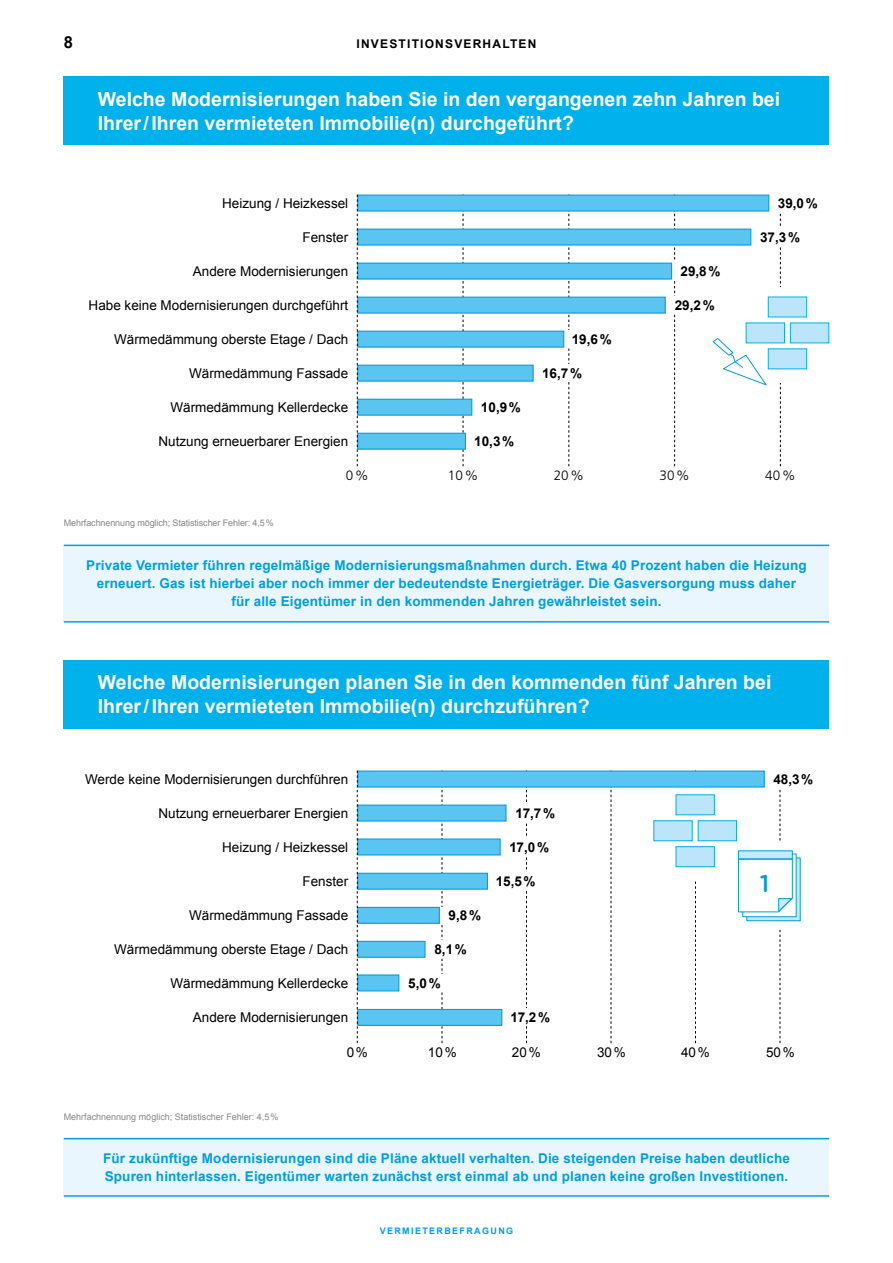
<style>
.page{position:relative;width:893px;height:1263px;background:#fff}
.page>*{position:absolute;margin:0;border:0;box-sizing:border-box;transform-origin:0 0}
.t1{font:500 24.3px "Gotham Rounded";color:#009fe3}
.t2{font:700 19.5px/24px "Arial";color:#fff}
.t3{font:700 16.5px "Arial";color:#000}
.t4{font:700 13.5px/18px "Arial";letter-spacing:.01em;color:#009fe3}
.t5{font:13.5px "Arial";color:#000}
.t6{font:700 13.5px "Arial";color:#000}
.t7{font:300 13.5px "Frutiger LT Std";color:#000}
.t8{font:700 12px "Arial";letter-spacing:.1em;color:#000}
.t9{font:9px "Arial";letter-spacing:-.005em;color:#878787}
.t10{font:700 9px "Arial";letter-spacing:.15em;color:#009fe3}
</style>
<div class="page">
<svg style="left:463px;top:213px;width:1px;height:253px"></svg>
<svg style="left:568px;top:213px;width:1px;height:253px"></svg>
<svg style="left:674px;top:213px;width:1px;height:253px"></svg>
<svg style="left:780px;top:213px;width:1px;height:253px"></svg>
<div style="left:64px;top:77px;width:765px;height:68px;background:#00b1eb"></div>
<div style="left:64px;top:660px;width:765px;height:68px;background:#00b1eb"></div>
<svg style="left:442px;top:787px;width:1px;height:256px"></svg>
<svg style="left:526px;top:787px;width:1px;height:256px"></svg>
<svg style="left:611px;top:787px;width:1px;height:256px"></svg>
<svg style="left:695px;top:881px;width:1px;height:162px"></svg>
<div style="left:64px;top:1138px;width:765px;height:57px;background:#eaf6fe"></div>
<hr style="left:64px;top:1195px;width:765px;height:2px;background:#009fe3">
<hr style="left:64px;top:1138px;width:765px;height:1px;background:#009fe3">
<div style="left:64px;top:545px;width:765px;height:76px;background:#eaf6fe"></div>
<hr style="left:64px;top:621px;width:765px;height:2px;background:#009fe3">
<hr style="left:64px;top:545px;width:765px;height:1px;background:#009fe3">
<div style="left:563px;top:331px;width:55px;height:17px;background:#fff"></div>
<div style="left:534px;top:365px;width:75px;height:17px;background:#fff"></div>
<div style="left:672px;top:263px;width:96px;height:17px;background:#fff"></div>
<div style="left:666px;top:297px;width:68px;height:17px;background:#fff"></div>
<div style="left:752px;top:229px;width:52px;height:17px;background:#fff"></div>
<div style="left:740px;top:287px;width:99px;height:95px;background:#fff"></div>
<svg style="left:712px;top:337px;width:55px;height:49px"></svg>
<div style="left:746px;top:323px;width:39px;height:20px;background:#bce4fa"></div>
<div style="left:790px;top:323px;width:39px;height:20px;background:#bce4fa"></div>
<div style="left:768px;top:297px;width:39px;height:20px;background:#bce4fa;border:1px solid #00b1eb"></div>
<div style="left:768px;top:348px;width:39px;height:21px;background:#bce4fa;border:1px solid #00b1eb"></div>
<div style="left:653px;top:820px;width:40px;height:21px;background:#bce4fa;border:1px solid #00b1eb"></div>
<div style="left:698px;top:820px;width:39px;height:21px;background:#bce4fa;border:1px solid #00b1eb"></div>
<div style="left:676px;top:794px;width:39px;height:21px;background:#bce4fa"></div>
<div style="left:676px;top:846px;width:39px;height:21px;background:#bce4fa;border:1px solid #00b1eb"></div>
<svg style="left:738px;top:787px;width:63px;height:256px"></svg>
<div style="left:738px;top:850px;width:55px;height:9px;background:#c9e9fb;border:1px solid #009fe3"></div>
<div style="left:501px;top:838px;width:74px;height:17px;background:#fff"></div>
<div style="left:357px;top:838px;width:144px;height:17px;background:#5bc5f2;border:1px solid #009fe3"></div>
<div style="left:400px;top:975px;width:57px;height:17px;background:#fff"></div>
<div style="left:357px;top:974px;width:42px;height:17px;background:#5bc5f2;border:1px solid #009fe3"></div>
<div style="left:507px;top:805px;width:96px;height:17px;background:#fff"></div>
<div style="left:357px;top:399px;width:115px;height:17px;background:#5bc5f2;border:1px solid #009fe3"></div>
<div style="left:357px;top:433px;width:109px;height:17px;background:#5bc5f2;border:1px solid #009fe3"></div>
<div style="left:357px;top:331px;width:207px;height:17px;background:#5bc5f2;border:1px solid #009fe3"></div>
<div style="left:357px;top:365px;width:177px;height:17px;background:#5bc5f2;border:1px solid #009fe3"></div>
<div style="left:357px;top:263px;width:315px;height:17px;background:#5bc5f2;border:1px solid #009fe3"></div>
<div style="left:357px;top:297px;width:309px;height:17px;background:#5bc5f2;border:1px solid #009fe3"></div>
<div style="left:357px;top:195px;width:412px;height:17px;background:#5bc5f2;border:1px solid #009fe3"></div>
<div style="left:357px;top:229px;width:394px;height:17px;background:#5bc5f2;border:1px solid #009fe3"></div>
<svg style="left:357px;top:195px;width:1px;height:271px"></svg>
<div style="left:440px;top:907px;width:62px;height:17px;background:#fff"></div>
<div style="left:357px;top:907px;width:83px;height:17px;background:#5bc5f2;border:1px solid #009fe3"></div>
<div style="left:502px;top:1009px;width:71px;height:17px;background:#fff"></div>
<div style="left:357px;top:1009px;width:145px;height:17px;background:#5bc5f2;border:1px solid #009fe3"></div>
<div style="left:487px;top:873px;width:55px;height:17px;background:#fff"></div>
<div style="left:357px;top:873px;width:131px;height:17px;background:#5bc5f2;border:1px solid #009fe3"></div>
<div style="left:426px;top:941px;width:96px;height:17px;background:#fff"></div>
<div style="left:357px;top:941px;width:69px;height:17px;background:#5bc5f2;border:1px solid #009fe3"></div>
<div style="left:357px;top:770px;width:408px;height:17px;background:#5bc5f2;border:1px solid #009fe3"></div>
<div style="left:357px;top:804px;width:150px;height:17px;background:#5bc5f2;border:1px solid #009fe3"></div>
<svg style="left:357px;top:770px;width:1px;height:273px"></svg>
<p class="t3" style="left:64px;top:31px;width:11px">8</p>
<p class="t8" style="left:357px;top:36px;width:181px">INVESTITIONSVERHALTEN</p>
<h2 class="t2" style="left:98px;top:87px;width:684px">Welche Modernisierungen haben Sie in den vergangenen zehn Jahren bei<br>Ihrer/Ihren vermieteten Immobilie(n) durchgeführt?</h2>
<p class="t5" style="left:222px;top:194px;width:128px">Heizung / Heizkessel</p>
<p class="t6" style="left:778px;top:194px;width:41px">39,0%</p>
<p class="t5" style="left:303px;top:228px;width:47px">Fenster</p>
<p class="t6" style="left:760px;top:228px;width:41px">37,3%</p>
<p class="t5" style="left:193px;top:262px;width:157px">Andere Modernisierungen</p>
<p class="t6" style="left:680px;top:262px;width:41px">29,8%</p>
<p class="t5" style="left:89px;top:296px;width:261px">Habe keine Modernisierungen durchgeführt</p>
<p class="t6" style="left:675px;top:296px;width:41px">29,2%</p>
<p class="t5" style="left:114px;top:330px;width:236px">Wärmedämmung oberste Etage / Dach</p>
<p class="t6" style="left:572px;top:330px;width:41px">19,6%</p>
<p class="t5" style="left:189px;top:364px;width:161px">Wärmedämmung Fassade</p>
<p class="t6" style="left:542px;top:364px;width:41px">16,7%</p>
<p class="t5" style="left:170px;top:398px;width:179px">Wärmedämmung Kellerdecke</p>
<p class="t6" style="left:481px;top:398px;width:41px">10,9%</p>
<p class="t5" style="left:158px;top:432px;width:191px">Nutzung erneuerbarer Energien</p>
<p class="t6" style="left:474px;top:432px;width:41px">10,3%</p>
<p class="t7" style="left:346px;top:468px;width:24px">0%</p>
<p class="t7" style="left:448px;top:468px;width:32px">10%</p>
<p class="t7" style="left:554px;top:468px;width:32px">20%</p>
<p class="t7" style="left:659px;top:468px;width:32px">30%</p>
<p class="t7" style="left:765px;top:468px;width:32px">40%</p>
<p class="t9" style="left:64px;top:517px;width:212px">Mehrfachnennung möglich; Statistischer Fehler: 4,5%</p>
<p class="t4" style="left:86px;top:557px;width:722px;text-align:center">Private Vermieter führen regelmäßige Modernisierungsmaßnahmen durch. Etwa 40 Prozent haben die Heizung erneuert. Gas ist hierbei aber noch immer der bedeutendste Energieträger. Die Gasversorgung muss daher für alle Eigentümer in den kommenden Jahren gewährleistet sein.</p>
<h2 class="t2" style="left:98px;top:671px;width:675px">Welche Modernisierungen planen Sie in den kommenden fünf Jahren bei<br>Ihrer/Ihren vermieteten Immobilie(n) durchzuführen?</h2>
<p class="t5" style="left:85px;top:770px;width:265px">Werde keine Modernisierungen durchführen</p>
<p class="t6" style="left:773px;top:770px;width:41px">48,3%</p>
<p class="t5" style="left:158px;top:804px;width:191px">Nutzung erneuerbarer Energien</p>
<p class="t6" style="left:515px;top:804px;width:41px">17,7%</p>
<p class="t5" style="left:222px;top:838px;width:128px">Heizung / Heizkessel</p>
<p class="t6" style="left:509px;top:838px;width:41px">17,0%</p>
<p class="t5" style="left:303px;top:872px;width:47px">Fenster</p>
<p class="t6" style="left:496px;top:873px;width:41px">15,5%</p>
<h1 class="t1" style="left:760px;top:866px;width:11px">1</h1>
<p class="t5" style="left:189px;top:906px;width:161px">Wärmedämmung Fassade</p>
<p class="t6" style="left:449px;top:907px;width:34px">9,8%</p>
<p class="t5" style="left:114px;top:941px;width:236px">Wärmedämmung oberste Etage / Dach</p>
<p class="t6" style="left:434px;top:941px;width:34px">8,1%</p>
<p class="t5" style="left:170px;top:975px;width:179px">Wärmedämmung Kellerdecke</p>
<p class="t6" style="left:408px;top:974px;width:34px">5,0%</p>
<p class="t5" style="left:193px;top:1009px;width:157px">Andere Modernisierungen</p>
<p class="t6" style="left:510px;top:1009px;width:41px">17,2%</p>
<p class="t9" style="left:64px;top:1110px;width:216px">Mehrfachnennung möglich; Statistischer Fehler: 4,5%</p>
<p class="t5" style="left:347px;top:1044px;width:23px">0%</p>
<p class="t5" style="left:428px;top:1044px;width:30px">10%</p>
<p class="t5" style="left:512px;top:1044px;width:30px">20%</p>
<p class="t5" style="left:597px;top:1044px;width:30px">30%</p>
<p class="t5" style="left:681px;top:1044px;width:30px">40%</p>
<p class="t5" style="left:766px;top:1044px;width:30px">50%</p>
<p class="t4" style="left:103px;top:1149px;width:688px">Für zukünftige Modernisierungen sind die Pläne aktuell verhalten. Die steigenden Preise haben deutliche<br>Spuren hinterlassen. Eigentümer warten zunächst erst einmal ab und planen keine großen Investitionen.</p>
<p class="t10" style="left:380px;top:1225px;width:135px">VERMIETERBEFRAGUNG</p>
</div>
